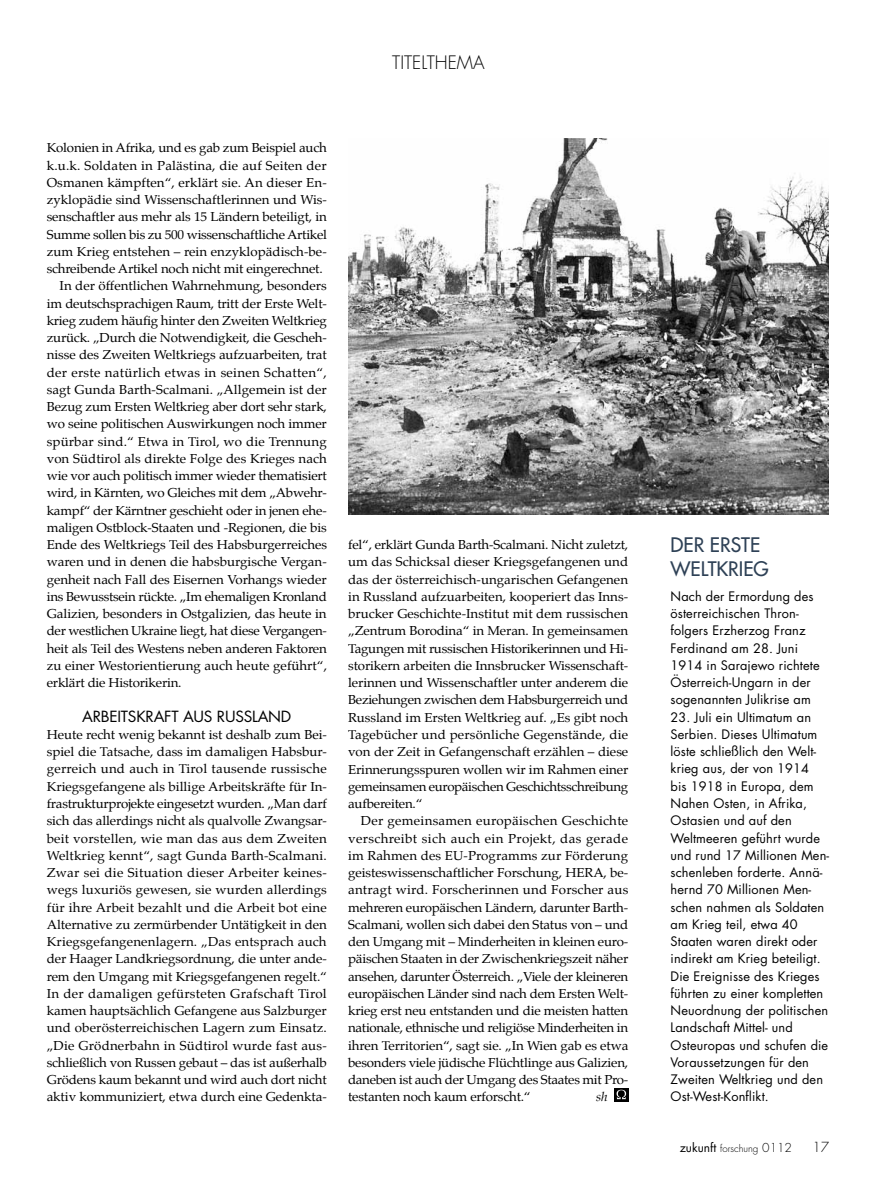
<style>
.page{position:relative;width:893px;height:1191px;background:#fff}
.page>*{position:absolute;margin:0;border:0;box-sizing:border-box;transform-origin:0 0}
.t1{font:19.5px/24px "Futura";color:#2e4156}
.t2{font:300 18px "Futura";color:#000}
.t3{font:15px "Futura";letter-spacing:-.015em;color:#000}
.t4{font:300 13.5px "Futura";color:#000}
.t5{font:12.75px/17.2px "Palatino";letter-spacing:-.015em;color:#000;text-align:justify;scale:1.04 1}
.t6{font:12.75px/17.2px "Futura";letter-spacing:.01em;color:#000}
.t7{font:12.75px "Palatino";letter-spacing:.005em;color:#000;scale:1.04 1}
.t8{font:12.75px "Palatino";letter-spacing:.015em;color:#000;scale:1.04 1}
.t9{font:12.75px "Palatino";letter-spacing:.01em;color:#000;scale:1.04 1}
.t10{font:12.75px "Palatino";letter-spacing:.02em;color:#000;scale:1.04 1}
.t11{font:12.75px "Palatino";letter-spacing:.025em;color:#000;scale:1.04 1}
.t12{font:italic 12.75px "Palatino";color:#000}
.t13{font:300 9.75px "Futura";color:#000}
.s1{font-weight:400;font-size:12px}
.s2{font-size:12px}
</style>
<div class="page">
<svg style="left:614px;top:1088px;width:14px;height:13px"></svg>
<svg style="left:617px;top:1089px;width:9px;height:10px"></svg>
<img style="left:348px;top:138px;width:480px;height:376px">
<p class="t2" style="left:392px;top:50px;width:94px">Titelthema</p>
<p class="t5" style="left:47px;top:139px;width:271px">Kolonien in Afrika, und es gab zum Beispiel auch</p>
<p class="t8" style="left:47px;top:154px;width:271px">k.u.k. Soldaten in Palästina, die auf Seiten der</p>
<p class="t7" style="left:47px;top:172px;width:271px">Osmanen kämpften“, erklärt sie. An dieser En-</p>
<p class="t5" style="left:47px;top:191px;width:271px">zyklopädie sind Wissenschaftlerinnen und Wis-</p>
<p class="t5" style="left:47px;top:208px;width:271px">senschaftler aus mehr als 15 Ländern beteiligt, in</p>
<p class="t5" style="left:47px;top:225px;width:271px">Summe sollen bis zu 500 wissenschaftliche Artikel</p>
<p class="t5" style="left:47px;top:243px;width:271px">zum Krieg entstehen – rein enzyklopädisch-be-</p>
<p class="t5" style="left:47px;top:260px;width:267px">schreibende Artikel noch nicht mit eingerechnet.</p>
<p class="t5" style="left:60px;top:277px;width:259px">In der öffentlichen Wahrnehmung, besonders</p>
<p class="t5" style="left:47px;top:294px;width:271px">im deutschsprachigen Raum, tritt der Erste Welt-</p>
<p class="t5" style="left:47px;top:312px;width:271px">krieg zudem häufig hinter den Zweiten Weltkrieg</p>
<p class="t5" style="left:47px;top:329px;width:271px">zurück. „Durch die Notwendigkeit, die Gescheh-</p>
<p class="t5" style="left:47px;top:346px;width:271px">nisse des Zweiten Weltkriegs aufzuarbeiten, trat</p>
<p class="t10" style="left:47px;top:361px;width:271px">der erste natürlich etwas in seinen Schatten“,</p>
<p class="t7" style="left:47px;top:379px;width:271px">sagt Gunda Barth-Scalmani. „Allgemein ist der</p>
<p class="t5" style="left:47px;top:398px;width:271px">Bezug zum Ersten Weltkrieg aber dort sehr stark,</p>
<p class="t5" style="left:47px;top:415px;width:271px">wo seine politischen Auswirkungen noch immer</p>
<p class="t9" style="left:47px;top:430px;width:271px">spürbar sind.“ Etwa in Tirol, wo die Trennung</p>
<p class="t7" style="left:47px;top:448px;width:271px">von Südtirol als direkte Folge des Krieges nach</p>
<p class="t5" style="left:47px;top:467px;width:271px">wie vor auch politisch immer wieder thematisiert</p>
<p class="t5" style="left:47px;top:484px;width:271px">wird, in Kärnten, wo Gleiches mit dem „Abwehr-</p>
<p class="t5" style="left:47px;top:501px;width:271px">kampf“ der Kärntner geschieht oder in jenen ehe-</p>
<p class="t5" style="left:47px;top:519px;width:271px">maligen Ostblock-Staaten und -Regionen, die bis</p>
<p class="t5" style="left:47px;top:536px;width:271px">Ende des Weltkriegs Teil des Habsburgerreiches</p>
<p class="t5" style="left:47px;top:553px;width:271px">waren und in denen die habsburgische Vergan-</p>
<p class="t5" style="left:47px;top:570px;width:271px">genheit nach Fall des Eisernen Vorhangs wieder</p>
<p class="t5" style="left:47px;top:588px;width:271px">ins Bewusstsein rückte. „Im ehemaligen Kronland</p>
<p class="t5" style="left:47px;top:605px;width:271px">Galizien, besonders in Ostgalizien, das heute in</p>
<p class="t5" style="left:47px;top:622px;width:271px">der westlichen Ukraine liegt, hat diese Vergangen-</p>
<p class="t5" style="left:47px;top:639px;width:271px">heit als Teil des Westens neben anderen Faktoren</p>
<p class="t5" style="left:47px;top:657px;width:271px">zu einer Westorientierung auch heute geführt“,</p>
<p class="t5" style="left:47px;top:674px;width:131px">erklärt die Historikerin.</p>
<p class="t3" style="left:82px;top:706px;width:211px">Arbeitskraft aus Russland</p>
<p class="t5" style="left:47px;top:726px;width:271px">Heute recht wenig bekannt ist deshalb zum Bei&shy;spiel die Tatsache, dass im damaligen Habsbur&shy;gerreich und auch in Tirol tausende russische Kriegsgefangene als billige Arbeitskräfte für In&shy;frastrukturprojekte eingesetzt wurden. „Man darf sich das allerdings nicht als qualvolle Zwangsar&shy;beit vorstellen, wie man das aus dem Zweiten Weltkrieg kennt“, sagt Gunda Barth-Scalmani.<br>Zwar sei die Situation dieser Arbeiter keines&shy;wegs luxuriös gewesen, sie wurden allerdings für ihre Arbeit bezahlt und die Arbeit bot eine Alternative zu zermürbender Untätigkeit in den Kriegsgefangenenlagern. „Das entsprach auch der Haager Landkriegsordnung, die unter ande&shy;rem den Umgang mit Kriegsgefangenen regelt.“ In der damaligen gefürsteten Grafschaft Tirol kamen hauptsächlich Gefangene aus Salzburger und oberösterreichischen Lagern zum Einsatz. „Die Grödnerbahn in Südtirol wurde fast aus&shy;schließlich von Russen gebaut – das ist außerhalb Grödens kaum bekannt und wird auch dort nicht aktiv kommuniziert, etwa durch eine Gedenkta-</p>
<p class="t5" style="left:348px;top:536px;width:271px">fel“, erklärt Gunda Barth-Scalmani. Nicht zuletzt,</p>
<p class="t7" style="left:348px;top:551px;width:271px">um das Schicksal dieser Kriegsgefangenen und</p>
<p class="t5" style="left:348px;top:570px;width:271px">das der österreichisch-ungarischen Gefangenen</p>
<p class="t5" style="left:348px;top:588px;width:271px">in Russland aufzuarbeiten, kooperiert das Inns-</p>
<p class="t5" style="left:348px;top:605px;width:271px">brucker Geschichte-Institut mit dem russischen</p>
<p class="t5" style="left:348px;top:622px;width:271px">„Zentrum Borodina“ in Meran. In gemeinsamen</p>
<p class="t5" style="left:348px;top:639px;width:271px">Tagungen mit russischen Historikerinnen und Hi-</p>
<p class="t5" style="left:348px;top:657px;width:271px">storikern arbeiten die Innsbrucker Wissenschaft-</p>
<p class="t5" style="left:348px;top:674px;width:271px">lerinnen und Wissenschaftler unter anderem die</p>
<p class="t5" style="left:348px;top:691px;width:271px">Beziehungen zwischen dem Habsburgerreich und</p>
<p class="t5" style="left:348px;top:708px;width:271px">Russland im Ersten Weltkrieg auf. „Es gibt noch</p>
<p class="t9" style="left:348px;top:724px;width:271px">Tagebücher und persönliche Gegenstände, die</p>
<p class="t5" style="left:348px;top:743px;width:271px">von der Zeit in Gefangenschaft erzählen – diese</p>
<p class="t5" style="left:348px;top:760px;width:271px">Erinnerungsspuren wollen wir im Rahmen einer</p>
<p class="t5" style="left:348px;top:777px;width:271px">gemeinsamen europäischen Geschichtsschreibung</p>
<p class="t5" style="left:348px;top:795px;width:73px">aufbereiten.“</p>
<p class="t10" style="left:361px;top:810px;width:259px">Der gemeinsamen europäischen Geschichte</p>
<p class="t11" style="left:348px;top:827px;width:271px">verschreibt sich auch ein Projekt, das gerade</p>
<p class="t7" style="left:348px;top:845px;width:271px">im Rahmen des EU-Programms zur Förderung</p>
<p class="t5" style="left:348px;top:864px;width:271px">geisteswissenschaftlicher Forschung, HERA, be-</p>
<p class="t8" style="left:348px;top:879px;width:271px">antragt wird. Forscherinnen und Forscher aus</p>
<p class="t5" style="left:348px;top:898px;width:271px">mehreren europäischen Ländern, darunter Barth-</p>
<p class="t5" style="left:348px;top:915px;width:271px">Scalmani, wollen sich dabei den Status von – und</p>
<p class="t5" style="left:348px;top:933px;width:271px">den Umgang mit – Minderheiten in kleinen euro-</p>
<p class="t5" style="left:348px;top:950px;width:271px">päischen Staaten in der Zwischenkriegszeit näher</p>
<p class="t5" style="left:348px;top:967px;width:271px">ansehen, darunter Österreich. „Viele der kleineren</p>
<p class="t5" style="left:348px;top:984px;width:271px">europäischen Länder sind nach dem Ersten Welt-</p>
<p class="t5" style="left:348px;top:1002px;width:271px">krieg erst neu entstanden und die meisten hatten</p>
<p class="t5" style="left:348px;top:1019px;width:271px">nationale, ethnische und religiöse Minderheiten in</p>
<p class="t5" style="left:348px;top:1036px;width:271px">ihren Territorien“, sagt sie. „In Wien gab es etwa</p>
<p class="t5" style="left:348px;top:1053px;width:271px">besonders viele jüdische Flüchtlinge aus Galizien,</p>
<p class="t5" style="left:348px;top:1071px;width:271px">daneben ist auch der Umgang des Staates mit Pro-</p>
<p class="t5" style="left:348px;top:1088px;width:177px">testanten noch kaum erforscht.“</p>
<p class="t12" style="left:596px;top:1086px;width:13px">sh</p>
<p class="t1" style="left:671px;top:533px;width:95px">DER ERSTE<br>WELTKRIEG</p>
<p class="t6" style="left:671px;top:587px;width:151px">Nach der Ermordung des österreichischen Thron&shy;folgers Erzherzog Franz<br>Ferdinand am 28. Juni<br>1914 in Sarajewo richtete<br>Österreich-Ungarn in der sogenannten Julikrise am</p>
<p class="t6" style="left:671px;top:708px;width:160px">23. Juli ein Ultimatum an<br>Serbien. Dieses Ultimatum löste schließlich den Welt&shy;krieg aus, der von 1914<br>bis 1918 in Europa, dem<br>Nahen Osten, in Afrika,<br>Ostasien und auf den<br>Weltmeeren geführt wurde und rund 17 Millionen Men&shy;schenleben forderte. Annä&shy;hernd 70 Millionen Men&shy;schen nahmen als Soldaten am Krieg teil, etwa 40<br>Staaten waren direkt oder indirekt am Krieg beteiligt.<br>Die Ereignisse des Krieges führten zu einer kompletten<br>Neuordnung der politischen<br>Landschaft Mittel- und<br>Osteuropas und schufen die<br>Voraussetzungen für den<br>Zweiten Weltkrieg und den<br>Ost-West-Konflikt.</p>
<p class="t13" style="left:680px;top:1142px;width:114px"><span class="s1">zukunft</span> forschung <span class="s2">0112</span></p>
<p class="t4" style="left:812px;top:1138px;width:18px">17</p>
</div>
